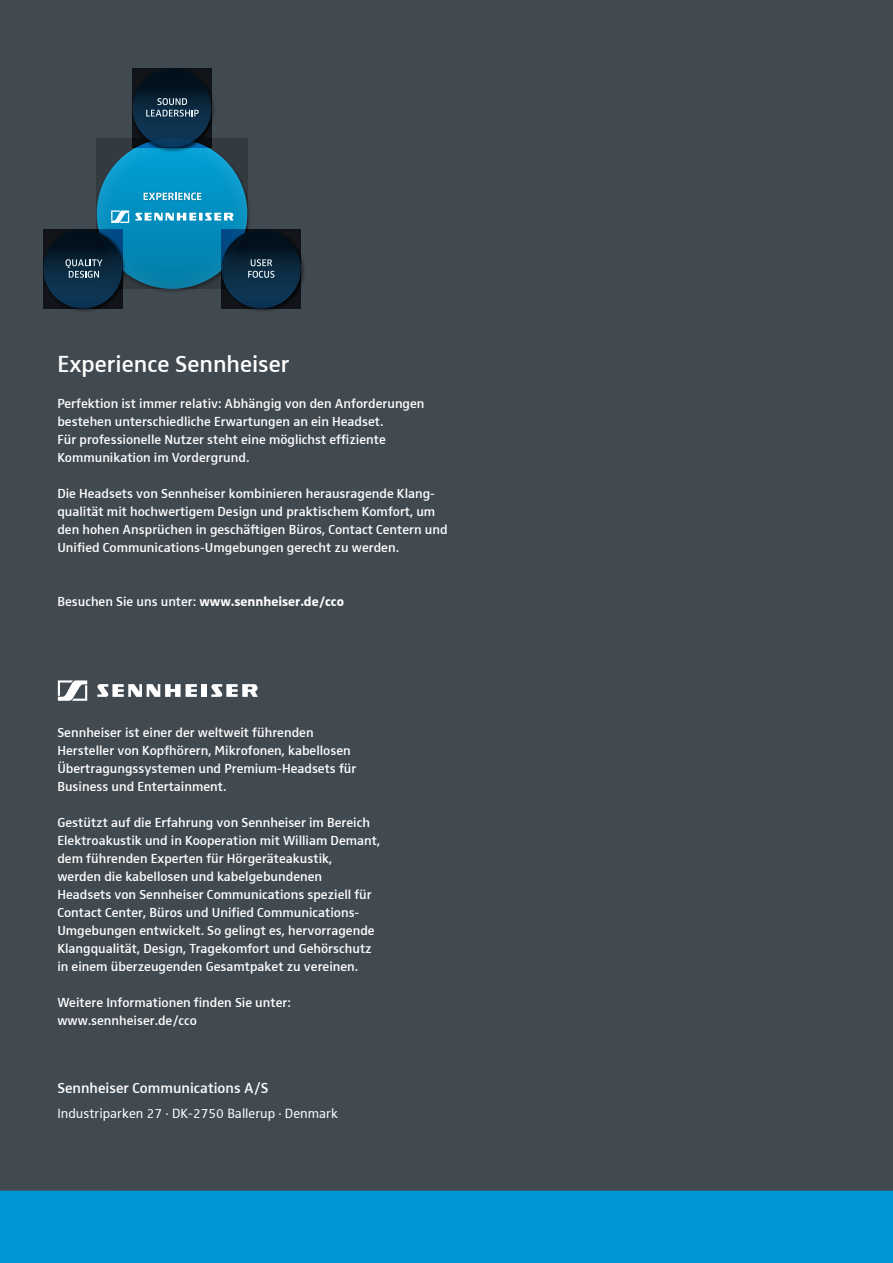
<style>
.page{position:relative;width:893px;height:1263px;background:#424a51}
.page>*{position:absolute;margin:0;border:0;box-sizing:border-box;transform-origin:0 0}
.t1{font:600 24px "Sennheiser";color:#fff}
.t2{font:600 15px "Sennheiser";color:#fff}
.t3{font:13.8px "Sennheiser";color:#fff}
.t4{font:600 13.5px/18px "Sennheiser";color:#fff}
.t5{font:700 13.5px "Sennheiser";color:#fff}
.s1{font-weight:600}
</style>
<div class="page">
<div style="left:0;top:1190px;width:893px;height:73px;background:#0096d6"></div>
<svg style="left:58px;top:680px;width:29px;height:21px"></svg>
<div style="left:201px;top:684px;width:6px;height:13px;background:#fff"></div>
<svg style="left:97px;top:684px;width:100px;height:13px"></svg>
<svg style="left:211px;top:684px;width:47px;height:13px"></svg>
<img style="left:96px;top:138px;width:153px;height:154px">
<svg style="left:97px;top:138px;width:150px;height:151px;background:#048fbf"></svg>
<svg style="left:111px;top:210px;width:123px;height:13px;background:#5eb7d6"></svg>
<img style="left:143px;top:192px;width:60px;height:9px">
<svg style="left:144px;top:193px;width:57px;height:7px"></svg>
<img style="left:130px;top:68px;width:87px;height:85px">
<div style="left:133px;top:69px;width:78px;height:79px;background:linear-gradient(to bottom,#030c13,#0f3f65);border-radius:50%"></div>
<img style="left:146px;top:98px;width:54px;height:20px">
<svg style="left:146px;top:98px;width:53px;height:19px"></svg>
<img style="left:219px;top:227px;width:85px;height:84px">
<div style="left:222px;top:230px;width:79px;height:78px;background:linear-gradient(to bottom,#020d15,#103c5e);border-radius:50%"></div>
<img style="left:248px;top:259px;width:28px;height:20px">
<svg style="left:248px;top:259px;width:27px;height:19px"></svg>
<img style="left:43px;top:227px;width:85px;height:84px">
<div style="left:43px;top:230px;width:79px;height:78px;background:linear-gradient(to bottom,#020d16,#103c5e);border-radius:50%"></div>
<img style="left:65px;top:259px;width:39px;height:20px">
<svg style="left:66px;top:259px;width:37px;height:19px"></svg>
<h1 class="t1" style="left:57px;top:350px;width:234px">Experience Sennheiser</h1>
<p class="t4" style="left:57px;top:394px;width:369px">Perfektion ist immer relativ: Abhängig von den Anforderungen bestehen unterschiedliche Erwartungen an ein Headset.<br>Für professionelle Nutzer steht eine möglichst effiziente Kommunikation im Vordergrund.</p>
<p class="t4" style="left:57px;top:484px;width:392px">Die Headsets von Sennheiser kombinieren herausragende Klang&shy;qualität mit hochwertigem Design und praktischem Komfort, um den hohen Ansprüchen in geschäftigen Büros, Contact Centern und Unified Communications-Umgebungen gerecht zu werden.</p>
<p class="t5" style="left:57px;top:593px;width:288px"><span class="s1">Besuchen Sie uns unter:</span> www.sennheiser.de/cco</p>
<p class="t4" style="left:57px;top:723px;width:301px">Sennheiser ist einer der weltweit führenden Hersteller von Kopfhörern, Mikrofonen, kabellosen Übertragungssystemen und Premium-Headsets für Business und Entertainment.</p>
<p class="t4" style="left:57px;top:813px;width:324px">Gestützt auf die Erfahrung von Sennheiser im Bereich Elektroakustik und in Kooperation mit William Demant, dem führenden Experten für Hörgeräteakustik,<br>werden die kabellosen und kabelgebundenen<br>Headsets von Sennheiser Communications speziell für Contact Center, Büros und Unified Communications-Umgebungen entwickelt. So gelingt es, hervorragende Klangqualität, Design, Tragekomfort und Gehörschutz in einem überzeugenden Gesamtpaket zu vereinen.</p>
<p class="t4" style="left:57px;top:993px;width:235px">Weitere Informationen finden Sie unter: www.sennheiser.de/cco</p>
<p class="t2" style="left:57px;top:1079px;width:213px">Sennheiser Communications A/S</p>
<p class="t3" style="left:57px;top:1106px;width:282px">Industriparken 27 · DK-2750 Ballerup · Denmark</p>
</div>
